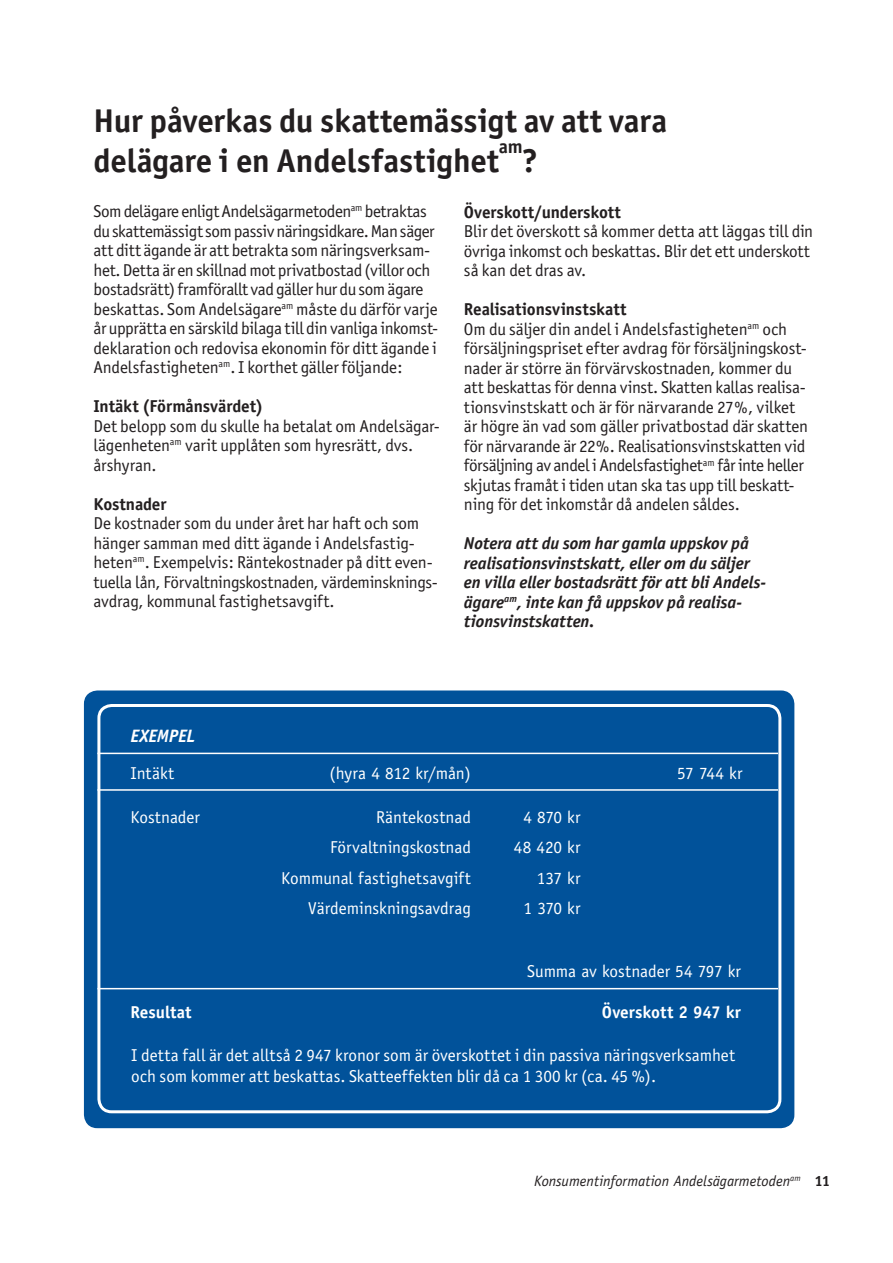
<style>
.page{position:relative;width:893px;height:1263px;background:#fff}
.page>*{position:absolute;margin:0;border:0;box-sizing:border-box;transform-origin:0 0}
.t1{font:700 33px "AT Officina Sans";letter-spacing:-.005em;color:#231f20}
.t2{font:700 19.2px "AT Officina Sans";color:#231f20}
.t3{font:italic 700 18px "AT Officina Sans";letter-spacing:-.015em;color:#fff}
.t4{font:17.25px/19.5px "AT Officina Sans";letter-spacing:-.015em;color:#231f20}
.t5{font:17.25px/20.7px "AT Officina Sans";color:#fff}
.t6{font:italic 700 17.25px/19.5px "AT Officina Sans";letter-spacing:-.005em;color:#231f20}
.t7{font:700 17.25px "AT Officina Sans";letter-spacing:-.01em;color:#231f20}
.t8{font:700 17.25px "AT Officina Sans";color:#fff}
.t9{font:16.5px/19.8px "AT Officina Sans";letter-spacing:.005em;color:#fff}
.t10{font:italic 15px "AT Officina Sans";color:#231f20}
.s1{font-weight:700;font-style:normal}
</style>
<div class="page">
<div style="left:85px;top:691px;width:709px;height:436px;background:#01529a;border-radius:13px"></div>
<div style="left:84px;top:690px;width:710px;height:438px;border:2px solid #01529a;border-radius:13px"></div>
<div style="left:97px;top:704px;width:684px;height:409px;border:3px solid #fff;border-radius:13px"></div>
<hr style="left:97px;top:753px;width:681px;height:1px;background:#fff">
<hr style="left:97px;top:789px;width:681px;height:2px;background:#fff">
<hr style="left:97px;top:988px;width:681px;height:1px;background:#fff">
<p class="t1" style="left:94px;top:100px;width:575px">Hur påverkas du skattemässigt av att vara</p>
<p class="t1" style="left:94px;top:140px;width:407px">delägare i en Andelsfastighet</p>
<p class="t2" style="left:499px;top:135px;width:25px">am</p>
<p class="t1" style="left:522px;top:140px;width:18px">?</p>
<p class="t4" style="left:94px;top:201px;width:346px">Som delägare enligt Andelsägarmetoden<sup>am</sup> betraktas du skattemässigt som passiv näringsidkare. Man säger att ditt ägande är att betrakta som näringsverksam&shy;het. Detta är en skillnad mot privatbostad (villor och bostadsrätt) framförallt vad gäller hur du som ägare beskattas. Som Andelsägare<sup>am</sup> måste du därför varje år upprätta en särskild bilaga till din vanliga inkomst&shy;deklaration och redovisa ekonomin för ditt ägande i Andelsfastigheten<sup>am</sup>. I korthet gäller följande:</p>
<p class="t7" style="left:94px;top:395px;width:172px">Intäkt (Förmånsvärdet)</p>
<p class="t4" style="left:94px;top:416px;width:348px">Det belopp som du skulle ha betalat om Andelsägar&shy;lägenheten<sup>am</sup> varit upplåten som hyresrätt, dvs. årshyran.</p>
<p class="t7" style="left:94px;top:493px;width:74px">Kostnader</p>
<p class="t4" style="left:94px;top:513px;width:327px">De kostnader som du under året har haft och som</p>
<p class="t4" style="left:94px;top:533px;width:346px">hänger samman med ditt ägande i Andelsfastig&shy;heten<sup>am</sup>. Exempelvis: Räntekostnader på ditt even&shy;tuella lån, Förvaltningskostnaden, värdeminsknings&shy;avdrag, kommunal fastighetsavgift.</p>
<p class="t7" style="left:464px;top:201px;width:159px">Överskott/underskott</p>
<p class="t4" style="left:464px;top:222px;width:351px">Blir det överskott så kommer detta att läggas till din övriga inkomst och beskattas. Blir det ett underskott så kan det dras av.</p>
<p class="t7" style="left:464px;top:299px;width:164px">Realisationsvinstskatt</p>
<p class="t4" style="left:464px;top:319px;width:325px">Om du säljer din andel i Andelsfastigheten<sup>am</sup> och</p>
<p class="t4" style="left:464px;top:339px;width:344px">försäljningspriset efter avdrag för försäljningskost&shy;nader är större än förvärvskostnaden, kommer du</p>
<p class="t4" style="left:464px;top:378px;width:343px">att beskattas för denna vinst. Skatten kallas realisa&shy;tionsvinstskatt och är för närvarande 27 %, vilket</p>
<p class="t4" style="left:464px;top:417px;width:346px">är högre än vad som gäller privatbostad där skatten</p>
<p class="t4" style="left:464px;top:436px;width:343px">för närvarande är 22 %. Realisationsvinstskatten vid</p>
<p class="t4" style="left:464px;top:456px;width:341px">försäljning av andel i Andelsfastighet<sup>am</sup> får inte heller skjutas framåt i tiden utan ska tas upp till beskatt&shy;ning för det inkomstår då andelen såldes.</p>
<p class="t6" style="left:464px;top:534px;width:304px">Notera att du som har gamla uppskov på realisationsvinstskatt, eller om du säljer en villa eller bostadsrätt för att bli Andels&shy;ägare<sup>am</sup>, inte kan få uppskov på realisa&shy;tionsvinstskatten.</p>
<p class="t3" style="left:130px;top:725px;width:66px">EXEMPEL</p>
<p class="t5" style="left:130px;top:763px;width:45px">Intäkt</p>
<p class="t5" style="left:329px;top:763px;width:143px">(hyra 4 812 kr/mån)</p>
<p class="t5" style="left:677px;top:763px;width:67px">57 744 kr</p>
<p class="t5" style="left:130px;top:806px;width:71px">Kostnader</p>
<p class="t5" style="left:376px;top:806px;width:96px">Räntekostnad</p>
<p class="t5" style="left:523px;top:806px;width:59px">4 870 kr</p>
<p class="t5" style="left:330px;top:837px;width:142px">Förvaltningskostnad</p>
<p class="t5" style="left:514px;top:837px;width:68px">48 420 kr</p>
<p class="t5" style="left:281px;top:868px;width:191px">Kommunal fastighetsavgift</p>
<p class="t5" style="left:537px;top:868px;width:45px">137 kr</p>
<p class="t5" style="left:308px;top:898px;width:164px">Värdeminskningsavdrag</p>
<p class="t5" style="left:524px;top:898px;width:58px">1 370 kr</p>
<p class="t5" style="left:527px;top:960px;width:215px">Summa av kostnader 54 797 kr</p>
<p class="t8" style="left:130px;top:1001px;width:63px">Resultat</p>
<p class="t8" style="left:602px;top:1001px;width:141px">Överskott 2 947 kr</p>
<p class="t5" style="left:131px;top:1045px;width:605px">I detta fall är det alltså 2 947 kronor som är överskottet i din passiva näringsverksamhet och som kommer att beskattas. Skatteeffekten blir då ca 1 300 kr (ca. 45 %).</p>
<p class="t9" style="left:124px;top:1038px;width:601px">I detta fall är det alltså 2 947 kronor som är överskottet i din passiva näringsverksamhet och som kommer att beskattas. Skatteeffekten blir då ca 1 300 kr (ca. 45 %).</p>
<p class="t10" style="left:534px;top:1172px;width:297px">Konsumentinformation Andelsägarmetoden<sup>am</sup> <span class="s1">11</span></p>
<p class="t10" style="left:553px;top:1174px;width:287px">Konsumentinformation Andelsägarmetoden <span class="s1">11</span></p>
</div>
